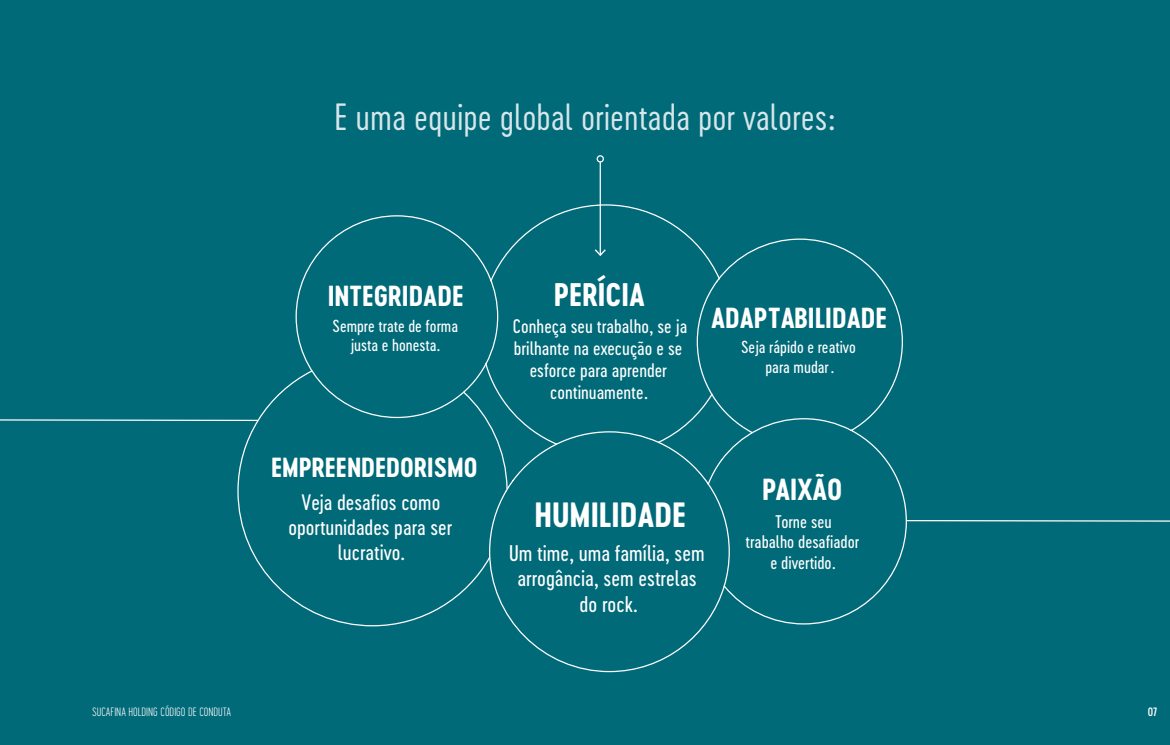
<style>
.page{position:relative;width:1170px;height:745px;background:#fff}
.page>*{position:absolute;margin:0;border:0;box-sizing:border-box;transform-origin:0 0}
.t1{font:35.38px "Cervo Neue Light Neue";color:#d6e6ea}
.t2{font:32.75px "Cervo Neue Bold Neue";color:#fff}
.t3{font:30.5px "Cervo Neue Bold Neue";color:#fff}
.t4{font:28.38px "Cervo Neue Bold Neue";color:#fff}
.t5{font:27px "Cervo Neue Bold Neue";color:#fff}
.t6{font:25.75px "Cervo Neue Bold Neue";color:#fff}
.t7{font:21.12px/25.4px "Cervo Neue Regular Neue";color:#fff;text-align:center}
.t8{font:20.88px/25px "Cervo Neue Regular Neue";color:#fff;text-align:center}
.t9{font:18.25px/21.9px "Cervo Neue Regular Neue";color:#fff;text-align:center}
.t10{font:17px/20.5px "Cervo Neue Regular Neue";color:#fff;text-align:center}
.t11{font:16.25px/19.5px "Cervo Neue Regular Neue";color:#fff;text-align:center}
.t12{font:11.25px "Cervo Neue Thin Neue";color:#fff}
.t13{font:11.25px "Cervo Neue Medium Neue";color:#fff}
</style>
<div class="page">
<div style="left:0;top:0;width:1169px;height:744px;background:#006a78"></div>
<svg style="left:237px;top:204px;width:454px;height:422px"></svg>
<hr style="left:599px;top:162px;width:2px;height:92px;background:#fff">
<div style="left:596px;top:155px;width:8px;height:7px;border:1px solid #fff;border-radius:50%"></div>
<svg style="left:295px;top:214px;width:204px;height:204px"></svg>
<svg style="left:0;top:418px;width:259px;height:3px"></svg>
<svg style="left:907px;top:520px;width:262px;height:2px"></svg>
<svg style="left:488px;top:238px;width:419px;height:434px"></svg>
<h1 class="t1" style="left:334px;top:94px;width:502px">E uma equipe global orientada por valores:</h1>
<p class="t12" style="left:92px;top:704px;width:140px">SUCAFINA HOLDING CÓDIGO DE CONDUTA</p>
<h3 class="t5" style="left:328px;top:277px;width:137px">INTEGRIDADE</h3>
<p class="t11" style="left:332px;top:315px;width:127px">Sempre trate de forma justa e honesta.</p>
<h3 class="t6" style="left:271px;top:450px;width:208px">EMPREENDEDORISMO</h3>
<p class="t8" style="left:288px;top:489px;width:165px">Veja desafios como oportunidades para ser lucrativo.</p>
<h3 class="t3" style="left:554px;top:274px;width:92px">PERÍCIA</h3>
<p class="t9" style="left:513px;top:315px;width:176px">Conheça seu trabalho, se ja brilhante na execução e se esforce para aprender continuamente.</p>
<h3 class="t5" style="left:711px;top:299px;width:177px">ADAPTABILIDADE</h3>
<p class="t11" style="left:741px;top:337px;width:116px">Seja rápido e reativo para mudar.</p>
<h2 class="t2" style="left:534px;top:491px;width:153px">HUMILIDADE</h2>
<p class="t7" style="left:509px;top:539px;width:197px">Um time, uma família, sem arrogância, sem estrelas do rock.</p>
<h3 class="t4" style="left:762px;top:470px;width:82px">PAIXÃO</h3>
<p class="t10" style="left:745px;top:510px;width:115px">Torne seu<br>trabalho desafiador e divertido.</p>
<p class="t13" style="left:1147px;top:704px;width:11px">07</p>
</div>
